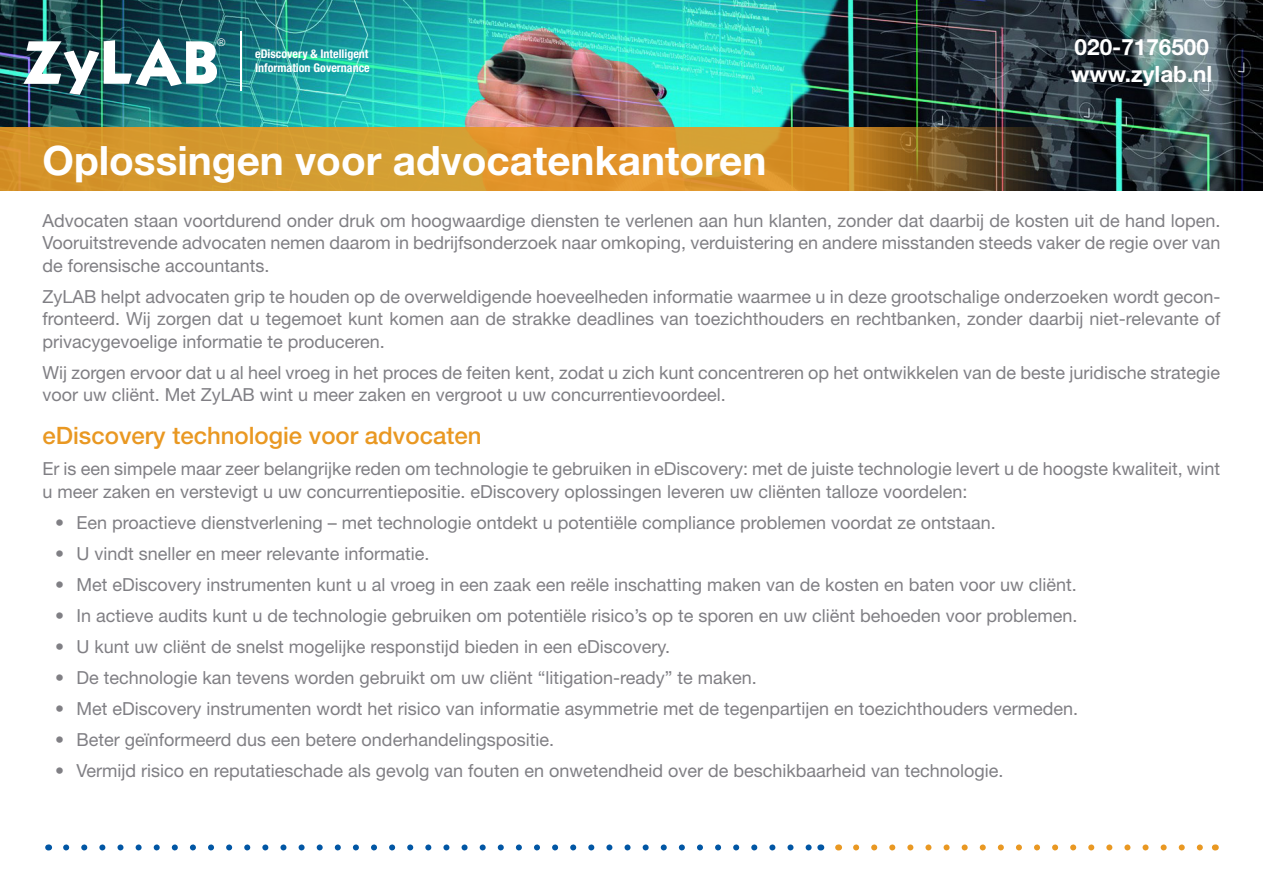
<style>
.page{position:relative;width:1263px;height:893px;background:#fff}
.page>*{position:absolute;margin:0;border:0;box-sizing:border-box;transform-origin:0 0}
.t1{font:52.8px "Kabana Bold Plain";color:#fff}
.t2{font:700 40.5px "Helvetica Neue";color:#fff}
.t3{font:500 24px "Helvetica Neue";color:#e99822}
.t4{font:700 22.5px "Helvetica Neue";color:#fff}
.t5{font:18px/22.5px "Helvetica Neue";color:#807f84;text-align:justify}
.t6{font:700 condensed 12px "Helvetica Neue";color:#fff}
.t7{font:300 10.5px "Helvetica Neue";color:#fff}
</style>
<div class="page">
<img style="left:0;top:0;width:1263px;height:191px">
<svg style="left:0;top:128px;width:1050px;height:63px;background:#c58b2b"></svg>
<svg style="left:66px;top:844px;width:745px;height:6px"></svg>
<svg style="left:856px;top:844px;width:347px;height:6px"></svg>
<hr style="left:241px;top:31px;width:1px;height:60px;background:#fff">
<p class="t1" style="left:22px;top:24px;width:199px">ZyLAB</p>
<p class="t7" style="left:217px;top:36px;width:10px">®</p>
<p class="t6" style="left:255px;top:46px;width:115px">eDiscovery &amp; Intelligent</p>
<p class="t6" style="left:255px;top:61px;width:116px">Information Governance</p>
<p class="t4" style="left:1075px;top:33px;width:136px">020-7176500</p>
<p class="t4" style="left:1071px;top:60px;width:143px">www.zylab.nl</p>
<p class="t2" style="left:43px;top:136px;width:725px">Oplossingen voor advocatenkantoren</p>
<p class="t5" style="left:43px;top:209px;width:1179px">Advocaten staan voortdurend onder druk om hoogwaardige diensten te verlenen aan hun klanten, zonder dat daarbij de kosten uit de hand lopen.<br>Vooruitstrevende advocaten nemen daarom in bedrijfsonderzoek naar omkoping, verduistering en andere misstanden steeds vaker de regie over van de forensische accountants.</p>
<p class="t5" style="left:43px;top:285px;width:1179px">ZyLAB helpt advocaten grip te houden op de overweldigende hoeveelheden informatie waarmee u in deze grootschalige onderzoeken wordt gecon&shy;fronteerd. Wij zorgen dat u tegemoet kunt komen aan de strakke deadlines van toezichthouders en rechtbanken, zonder daarbij niet-relevante of privacygevoelige informatie te produceren.</p>
<p class="t5" style="left:43px;top:361px;width:1179px">Wij zorgen ervoor dat u al heel vroeg in het proces de feiten kent, zodat u zich kunt concentreren op het ontwikkelen van de beste juridische strategie voor uw cliënt. Met ZyLAB wint u meer zaken en vergroot u uw concurrentievoordeel.</p>
<p class="t3" style="left:43px;top:421px;width:440px">eDiscovery technologie voor advocaten</p>
<p class="t5" style="left:43px;top:457px;width:1179px">Er is een simpele maar zeer belangrijke reden om technologie te gebruiken in eDiscovery: met de juiste technologie levert u de hoogste kwaliteit, wint u meer zaken en verstevigt u uw concurrentiepositie. eDiscovery oplossingen leveren uw cliënten talloze voordelen:</p>
<p class="t5" style="left:55px;top:511px;width:942px">• Een proactieve dienstverlening – met technologie ontdekt u potentiële compliance problemen voordat ze ontstaan.</p>
<p class="t5" style="left:55px;top:542px;width:376px">• U vindt sneller en meer relevante informatie.</p>
<p class="t5" style="left:55px;top:573px;width:1023px">• Met eDiscovery instrumenten kunt u al vroeg in een zaak een reële inschatting maken van de kosten en baten voor uw cliënt.</p>
<p class="t5" style="left:55px;top:604px;width:1024px">• In actieve audits kunt u de technologie gebruiken om potentiële risico’s op te sporen en uw cliënt behoeden voor problemen.</p>
<p class="t5" style="left:55px;top:635px;width:616px">• U kunt uw cliënt de snelst mogelijke responstijd bieden in een eDiscovery.</p>
<p class="t5" style="left:55px;top:666px;width:703px">• De technologie kan tevens worden gebruikt om uw cliënt “litigation-ready” te maken.</p>
<p class="t5" style="left:55px;top:697px;width:1024px">• Met eDiscovery instrumenten wordt het risico van informatie asymmetrie met de tegenpartijen en toezichthouders vermeden.</p>
<p class="t5" style="left:55px;top:728px;width:500px">• Beter geïnformeerd dus een betere onderhandelingspositie.</p>
<p class="t5" style="left:55px;top:759px;width:950px">• Vermijd risico en reputatieschade als gevolg van fouten en onwetendheid over de beschikbaarheid van technologie.</p>
</div>
